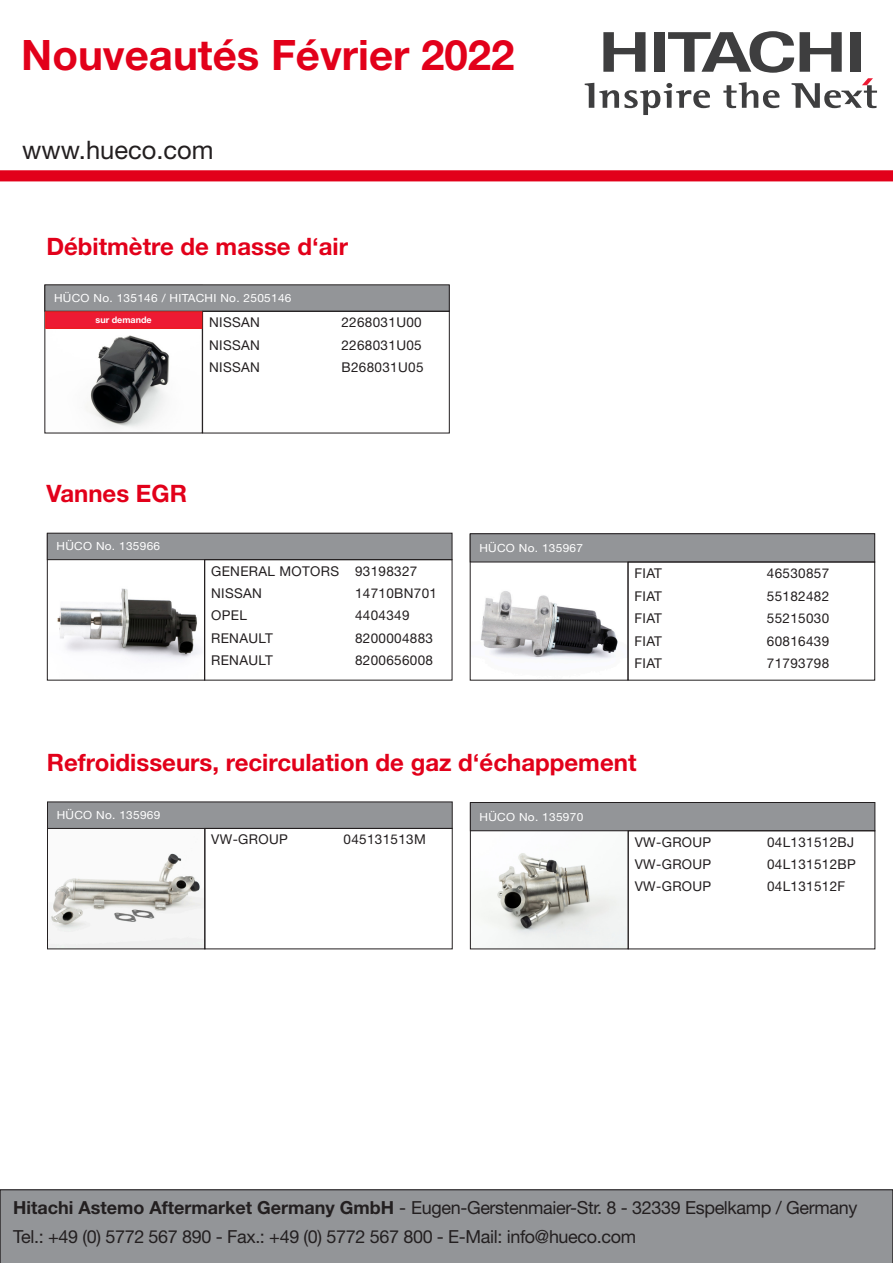
<style>
.page{position:relative;width:893px;height:1263px;background:#fff}
.page>*{position:absolute;margin:0;border:0;box-sizing:border-box;transform-origin:0 0}
.t1{font:700 42px "Helvetica Neue LT Pro";color:#e2001a}
.t2{font:25.5px "Helvetica Neue LT Pro";color:#231f20}
.t3{font:700 24px "Helvetica Neue LT Pro";color:#e2001a}
.t4{font:18px "Helvetica Neue LT Pro";letter-spacing:-.02em;color:#231f20}
.t5{font:13.5px "Helvetica Neue LT Pro";letter-spacing:.025em;color:#231f20}
.t6{font:11.25px "Helvetica Neue LT Pro";letter-spacing:.025em;color:#fff;scale:1.05 1}
.t7{font:700 9px "Helvetica Neue LT Pro";color:#fff}
.s1{font-weight:700}
</style>
<div class="page">
<svg style="left:585px;top:31px;width:292px;height:84px"></svg>
<svg style="left:0;top:170px;width:893px;height:11px;background:#e2061f"></svg>
<div style="left:0;top:1189px;width:893px;height:74px;background:#939598"></div>
<img style="left:86px;top:335px;width:84px;height:93px">
<div style="left:45px;top:285px;width:404px;height:26px;background:#939598"></div>
<div style="left:202px;top:311px;width:247px;height:122px;border:1px solid #231f20"></div>
<div style="left:46px;top:312px;width:156px;height:16px;background:#ed1a33"></div>
<div style="left:45px;top:311px;width:157px;height:18px;border:2px solid #ee1d23"></div>
<img style="left:472px;top:562px;width:154px;height:98px">
<img style="left:49px;top:560px;width:154px;height:101px">
<div style="left:47px;top:533px;width:158px;height:147px;border:1px solid #231f20"></div>
<div style="left:47px;top:533px;width:405px;height:27px;background:#939598"></div>
<div style="left:47px;top:533px;width:405px;height:27px;border:1px solid #231f20"></div>
<div style="left:204px;top:559px;width:248px;height:121px;border:1px solid #231f20"></div>
<div style="left:470px;top:534px;width:405px;height:28px;background:#939598"></div>
<div style="left:470px;top:533px;width:405px;height:29px;border:1px solid #231f20"></div>
<div style="left:628px;top:562px;width:247px;height:118px;border:1px solid #231f20"></div>
<img style="left:472px;top:831px;width:154px;height:116px">
<div style="left:470px;top:803px;width:158px;height:146px;border:1px solid #231f20"></div>
<img style="left:49px;top:853px;width:154px;height:94px">
<div style="left:47px;top:802px;width:158px;height:147px;border:1px solid #231f20"></div>
<div style="left:48px;top:802px;width:404px;height:26px;background:#939598"></div>
<div style="left:205px;top:828px;width:247px;height:121px;border:1px solid #231f20"></div>
<div style="left:470px;top:802px;width:405px;height:29px;background:#939598"></div>
<div style="left:470px;top:802px;width:405px;height:29px;border:1px solid #231f20"></div>
<div style="left:628px;top:830px;width:247px;height:119px;border:1px solid #231f20"></div>
<p class="t1" style="left:21px;top:28px;width:495px">Nouveautés Février 2022</p>
<p class="t2" style="left:22px;top:134px;width:193px">www.hueco.com</p>
<p class="t3" style="left:46px;top:231px;width:303px">Débitmètre de masse d‘air</p>
<p class="t6" style="left:54px;top:291px;width:228px">HÜCO No. 135146 / HITACHI No. 2505146</p>
<p class="t7" style="left:96px;top:314px;width:58px">sur demande</p>
<p class="t5" style="left:209px;top:314px;width:52px">NISSAN</p>
<p class="t5" style="left:341px;top:314px;width:82px">2268031U00</p>
<p class="t5" style="left:209px;top:337px;width:52px">NISSAN</p>
<p class="t5" style="left:341px;top:337px;width:82px">2268031U05</p>
<p class="t5" style="left:209px;top:359px;width:52px">NISSAN</p>
<p class="t5" style="left:341px;top:359px;width:84px">B268031U05</p>
<p class="t3" style="left:47px;top:478px;width:142px">Vannes EGR</p>
<p class="t6" style="left:56px;top:539px;width:100px">HÜCO No. 135966</p>
<p class="t5" style="left:211px;top:562px;width:130px">GENERAL MOTORS</p>
<p class="t5" style="left:355px;top:562px;width:64px">93198327</p>
<p class="t5" style="left:211px;top:585px;width:52px">NISSAN</p>
<p class="t5" style="left:355px;top:585px;width:84px">14710BN701</p>
<p class="t5" style="left:211px;top:607px;width:37px">OPEL</p>
<p class="t5" style="left:355px;top:607px;width:56px">4404349</p>
<p class="t5" style="left:211px;top:630px;width:63px">RENAULT</p>
<p class="t5" style="left:355px;top:630px;width:80px">8200004883</p>
<p class="t5" style="left:211px;top:652px;width:63px">RENAULT</p>
<p class="t5" style="left:355px;top:652px;width:80px">8200656008</p>
<p class="t6" style="left:479px;top:541px;width:100px">HÜCO No. 135967</p>
<p class="t5" style="left:634px;top:565px;width:29px">FIAT</p>
<p class="t5" style="left:767px;top:565px;width:64px">46530857</p>
<p class="t5" style="left:634px;top:587px;width:29px">FIAT</p>
<p class="t5" style="left:767px;top:587px;width:64px">55182482</p>
<p class="t5" style="left:634px;top:610px;width:29px">FIAT</p>
<p class="t5" style="left:767px;top:610px;width:64px">55215030</p>
<p class="t5" style="left:634px;top:632px;width:29px">FIAT</p>
<p class="t5" style="left:767px;top:632px;width:64px">60816439</p>
<p class="t5" style="left:634px;top:655px;width:29px">FIAT</p>
<p class="t5" style="left:767px;top:655px;width:64px">71793798</p>
<p class="t3" style="left:47px;top:747px;width:591px">Refroidisseurs, recirculation de gaz d‘échappement</p>
<p class="t6" style="left:57px;top:808px;width:100px">HÜCO No. 135969</p>
<p class="t5" style="left:211px;top:831px;width:78px">VW-GROUP</p>
<p class="t5" style="left:344px;top:831px;width:84px">045131513M</p>
<p class="t6" style="left:480px;top:810px;width:100px">HÜCO No. 135970</p>
<p class="t5" style="left:635px;top:833px;width:78px">VW-GROUP</p>
<p class="t5" style="left:767px;top:833px;width:89px">04L131512BJ</p>
<p class="t5" style="left:635px;top:856px;width:78px">VW-GROUP</p>
<p class="t5" style="left:767px;top:856px;width:90px">04L131512BP</p>
<p class="t5" style="left:635px;top:878px;width:78px">VW-GROUP</p>
<p class="t5" style="left:767px;top:878px;width:80px">04L131512F</p>
<p class="t4" style="left:13px;top:1197px;width:845px"><span class="s1">Hitachi Astemo Aftermarket Germany GmbH</span> - Eugen-Gerstenmaier-Str. 8 - 32339 Espelkamp / Germany</p>
<p class="t4" style="left:13px;top:1225px;width:624px">Tel.: +49 (0) 5772 567 890 - Fax.: +49 (0) 5772 567 800 - E-Mail: info@hueco.com</p>
</div>
